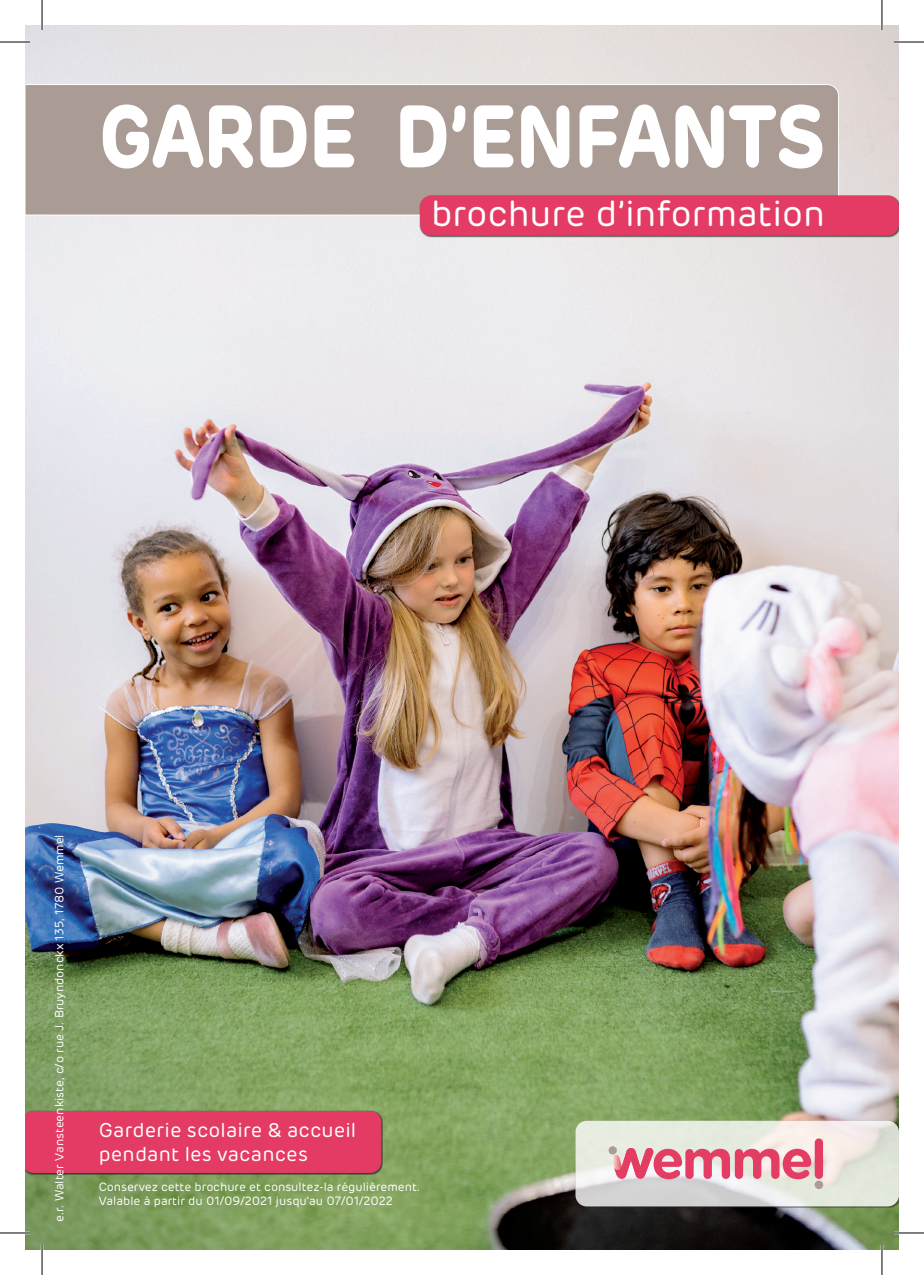
<style>
.page{position:relative;width:924px;height:1275px;background:#fff}
.page>*{position:absolute;margin:0;border:0;box-sizing:border-box;transform-origin:0 0}
.t1{font:700 87.4px "Rubrik";letter-spacing:-.01em;color:#fff;scale:.87 1}
.t2{font:36px "Rubrik";color:#fff}
.t3{font:20px/24px "Rubrik";letter-spacing:.01em;color:#fff}
.t4{font:12px/14.4px "Rubrik";color:#fff}
</style>
<div class="page">
<img style="left:25px;top:25px;width:873px;height:1225px">
<div style="left:25px;top:1110px;width:358px;height:64px;background:#231f20;opacity:.75"></div>
<svg style="left:25px;top:1111px;width:356px;height:93px;background:#bf595f"></svg>
<div style="left:574px;top:1120px;width:324px;height:88px;background:#231f20;opacity:.75"></div>
<svg style="left:575px;top:1120px;width:323px;height:86px;background:#e3e4dc"></svg>
<div style="left:814px;top:1138px;width:8px;height:41px;background:#e33d64;border-radius:4px"></div>
<div style="left:608px;top:1146px;width:8px;height:8px;background:#aa9c96;border-radius:50%"></div>
<div style="left:814px;top:1180px;width:8px;height:9px;background:#aa9c96;border-radius:50%"></div>
<svg style="left:611px;top:1148px;width:199px;height:31px;background:#e78a9d"></svg>
<div style="left:25px;top:84px;width:814px;height:132px;background:#aa9b94"></div>
<div style="left:419px;top:195px;width:479px;height:42px;background:#231f20;opacity:.75"></div>
<div style="left:420px;top:195px;width:478px;height:41px;background:#e33b64;border-radius:11px"></div>
<hr style="left:0;top:41px;width:30px;height:2px;background:#fff">
<hr style="left:893px;top:41px;width:30px;height:2px;background:#fff">
<hr style="left:0;top:1231px;width:30px;height:3px;background:#fff">
<hr style="left:893px;top:1231px;width:30px;height:3px;background:#fff">
<hr style="left:41px;top:0;width:2px;height:30px;background:#fff">
<hr style="left:41px;top:1245px;width:2px;height:30px;background:#fff">
<hr style="left:880px;top:0;width:2px;height:30px;background:#fff">
<hr style="left:880px;top:1245px;width:2px;height:30px;background:#fff">
<hr style="left:0;top:42px;width:30px;height:1px;background:#000">
<hr style="left:893px;top:42px;width:30px;height:1px;background:#000">
<hr style="left:0;top:1232px;width:30px;height:1px;background:#000">
<hr style="left:893px;top:1232px;width:30px;height:1px;background:#000">
<hr style="left:42px;top:0;width:1px;height:30px;background:#000">
<hr style="left:42px;top:1245px;width:1px;height:30px;background:#000">
<hr style="left:881px;top:0;width:1px;height:30px;background:#000">
<hr style="left:881px;top:1245px;width:1px;height:30px;background:#000">
<h1 class="t1" style="left:99px;top:81px;width:836px">GARDE D’ENFANTS</h1>
<h2 class="t2" style="left:431px;top:192px;width:395px">brochure d’information</h2>
<p class="t4" style="left:52px;top:1221px;width:389px;rotate:-90deg">e.r. Walter Vansteenkiste, c/o rue J. Bruyndonckx 135, 1780 Wemmel</p>
<h3 class="t3" style="left:99px;top:1118px;width:259px">Garderie scolaire &amp; accueil pendant les vacances</h3>
<p class="t4" style="left:99px;top:1179px;width:323px">Conservez cette brochure et consultez-la régulièrement.<br>Valable à partir du 01/09/2021 jusqu’au 07/01/2022</p>
</div>
